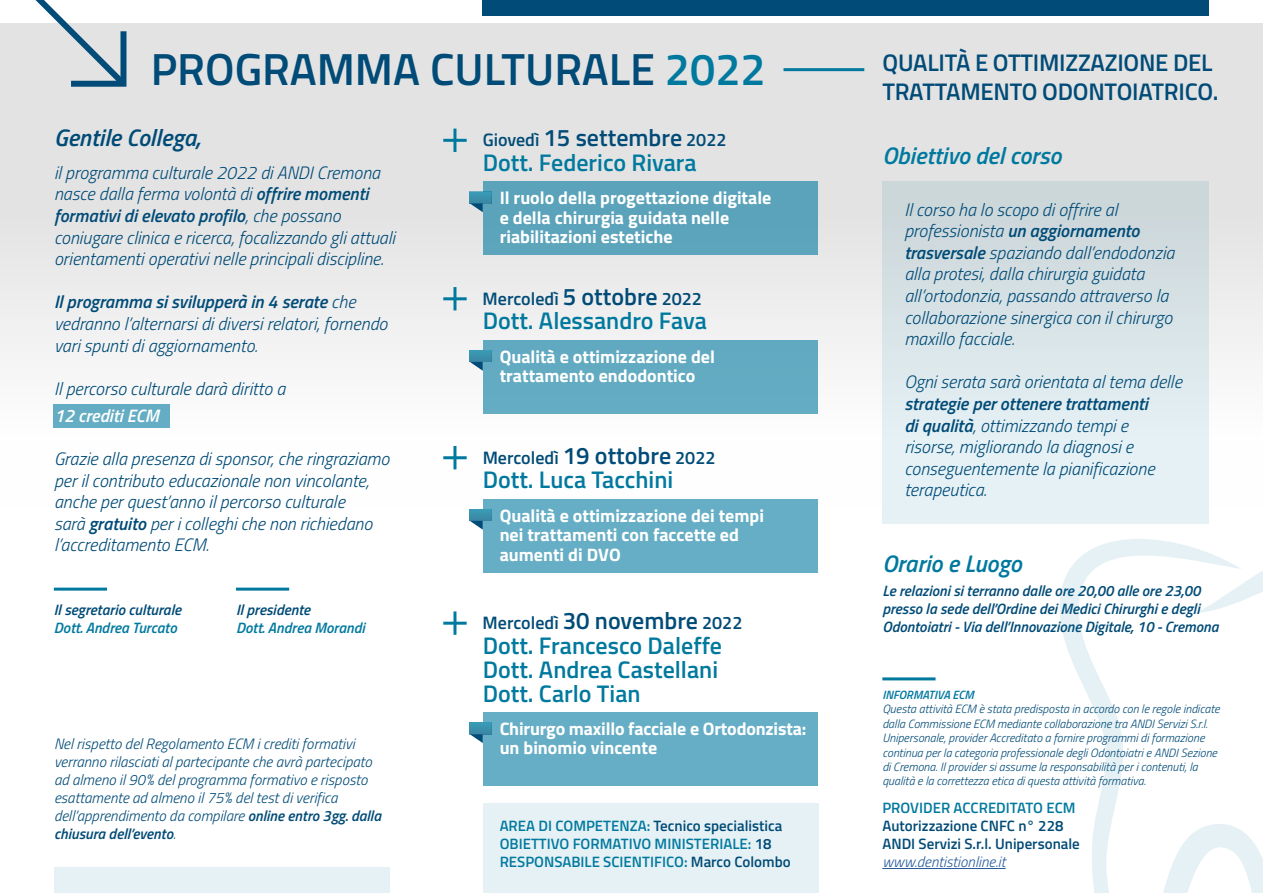
<style>
.page{position:relative;width:1263px;height:893px;background:#fff}
.page>*{position:absolute;margin:0;border:0;box-sizing:border-box;transform-origin:0 0}
.t1{font:600 45px "Titillium Web";color:#004b77}
.t2{font:600 24px/24px "Titillium Web";color:#00799f}
.t3{font:600 24px/28.8px "Titillium Web";letter-spacing:-.01em;color:#004b77}
.t4{font:italic 600 24px "Titillium Web";color:#00799f}
.t5{font:italic 600 24px "Titillium Web";color:#004b77}
.t6{font:italic 300 18px/21.6px "Titillium Web";color:#004b77}
.t7{font:700 18px/19.5px "Titillium Web";color:#fff}
.t8{font:600 18px "Titillium Web";color:#004b77}
.t9{font:italic 600 18px "Titillium Web";color:#fff}
.t10{font:italic 300 15px/18px "Titillium Web";color:#004b77}
.t11{font:italic 600 15px/18px "Titillium Web";color:#004b77}
.t12{font:600 15px/18px "Titillium Web";color:#00799f}
.t13{font:600 15px/18px "Titillium Web";color:#004b77}
.t14{font:italic 600 15px "Titillium Web";color:#00799f}
.t15{font:italic 300 15px "Titillium Web";color:#275b9b}
.t16{font:italic 300 12px/14.4px "Titillium Web";color:#004b77}
.t17{font:italic 600 12px "Titillium Web";color:#00799f}
.s1{color:#00799f}
.s2{font-weight:600}
.s3{font-size:24px}
.s4{color:#004b77}
</style>
<div class="page">
<div style="left:0;top:23px;width:1263px;height:485px;background:linear-gradient(to bottom,#dcdcdc,#fefefe)"></div>
<div style="left:882px;top:181px;width:327px;height:343px;background:linear-gradient(to bottom,#cbd6d9,#eaf6fa)"></div>
<div style="left:483px;top:0;width:726px;height:15px;background:#004b77"></div>
<hr style="left:783px;top:68px;width:81px;height:3px;background:#00799f">
<hr style="left:443px;top:139px;width:24px;height:3px;background:#00799f">
<hr style="left:453px;top:129px;width:3px;height:23px;background:#00799f">
<hr style="left:443px;top:297px;width:24px;height:3px;background:#00799f">
<hr style="left:453px;top:287px;width:3px;height:23px;background:#00799f">
<hr style="left:443px;top:456px;width:24px;height:3px;background:#00799f">
<hr style="left:453px;top:446px;width:3px;height:23px;background:#00799f">
<hr style="left:443px;top:622px;width:24px;height:3px;background:#00799f">
<hr style="left:453px;top:611px;width:3px;height:24px;background:#00799f">
<div style="left:483px;top:181px;width:334px;height:74px;background:#5ba3ba"></div>
<div style="left:483px;top:340px;width:334px;height:73px;background:#62abc1"></div>
<div style="left:483px;top:499px;width:334px;height:73px;background:#66aec5"></div>
<div style="left:483px;top:712px;width:334px;height:74px;background:#66aec5"></div>
<svg style="left:470px;top:203px;width:13px;height:9px"></svg>
<svg style="left:470px;top:362px;width:13px;height:9px"></svg>
<svg style="left:470px;top:521px;width:13px;height:9px"></svg>
<svg style="left:470px;top:734px;width:13px;height:9px"></svg>
<div style="left:470px;top:192px;width:21px;height:11px;background:#3a91ac"></div>
<div style="left:470px;top:350px;width:21px;height:12px;background:#3a91ac"></div>
<div style="left:470px;top:509px;width:21px;height:12px;background:#3a91ac"></div>
<div style="left:470px;top:723px;width:21px;height:11px;background:#3a90ac"></div>
<hr style="left:54px;top:588px;width:53px;height:3px;background:#00799f">
<hr style="left:236px;top:588px;width:53px;height:3px;background:#00799f">
<hr style="left:882px;top:677px;width:53px;height:3px;background:#00799f">
<svg style="left:1059px;top:539px;width:204px;height:354px"></svg>
<svg style="left:1193px;top:553px;width:70px;height:117px"></svg>
<div style="left:54px;top:404px;width:116px;height:23px;background:#64adc3"></div>
<svg style="left:21px;top:0;width:109px;height:90px"></svg>
<div style="left:483px;top:803px;width:336px;height:90px;background:#e6f1f5"></div>
<hr style="left:882px;top:868px;width:124px;height:1px;background:#275b9b">
<div style="left:54px;top:867px;width:336px;height:26px;background:#e6f1f5"></div>
<h1 class="t1" style="left:151px;top:36px;width:616px">PROGRAMMA CULTURALE <span class="s1">2022</span></h1>
<h2 class="t3" style="left:882px;top:47px;width:337px">QUALITÀ E OTTIMIZZAZIONE DEL<br>TRATTAMENTO ODONTOIATRICO.</h2>
<h2 class="t5" style="left:54px;top:120px;width:148px">Gentile Collega,</h2>
<p class="t6" style="left:54px;top:161px;width:343px">il programma culturale 2022 di ANDI Cremona nasce dalla ferma volontà di <span class="s2">offrire momenti formativi di elevato profilo</span>, che possano coniugare clinica e ricerca, focalizzando gli attuali orientamenti operativi nelle principali discipline.</p>
<p class="t6" style="left:54px;top:290px;width:335px"><span class="s2">Il programma si svilupperà in 4 serate</span> che vedranno l’alternarsi di diversi relatori, fornendo vari spunti di aggiornamento.</p>
<p class="t6" style="left:54px;top:377px;width:233px">Il percorso culturale darà diritto a</p>
<p class="t9" style="left:54px;top:402px;width:106px">12 crediti ECM</p>
<p class="t6" style="left:54px;top:447px;width:337px">Grazie alla presenza di sponsor, che ringraziamo per il contributo educazionale non vincolante, anche per quest’anno il percorso culturale<br>sarà <span class="s2">gratuito</span> per i colleghi che non richiedano l’accreditamento ECM.</p>
<p class="t11" style="left:54px;top:599px;width:129px">Il segretario culturale</p>
<p class="t14" style="left:54px;top:616px;width:124px">Dott. Andrea Turcato</p>
<p class="t11" style="left:236px;top:599px;width:76px">Il presidente</p>
<p class="t14" style="left:236px;top:616px;width:130px">Dott. Andrea Morandi</p>
<p class="t10" style="left:54px;top:734px;width:329px">Nel rispetto del Regolamento ECM i crediti formativi verranno rilasciati al partecipante che avrà partecipato ad almeno il 90% del programma formativo e risposto esattamente ad almeno il 75% del test di verifica dell’apprendimento da compilare <span class="s2">online entro 3gg. dalla chiusura dell’evento</span>.</p>
<p class="t8" style="left:483px;top:127px;width:245px">Giovedì <span class="s3">15 settembre</span> 2022</p>
<h2 class="t2" style="left:483px;top:149px;width:216px">Dott. Federico Rivara</h2>
<h2 class="t4" style="left:882px;top:138px;width:180px">Obiettivo del corso</h2>
<p class="t7" style="left:500px;top:187px;width:273px">Il ruolo della progettazione digitale e della chirurgia guidata nelle riabilitazioni estetiche</p>
<p class="t8" style="left:483px;top:285px;width:221px">Mercoledì <span class="s3">5 ottobre</span> 2022</p>
<h2 class="t2" style="left:483px;top:307px;width:226px">Dott. Alessandro Fava</h2>
<p class="t7" style="left:500px;top:346px;width:217px">Qualità e ottimizzazione del trattamento endodontico</p>
<p class="t8" style="left:483px;top:444px;width:234px">Mercoledì <span class="s3">19 ottobre</span> 2022</p>
<h2 class="t2" style="left:483px;top:466px;width:192px">Dott. Luca Tacchini</h2>
<p class="t7" style="left:500px;top:505px;width:266px">Qualità e ottimizzazione dei tempi nei trattamenti con faccette ed aumenti di DVO</p>
<p class="t8" style="left:483px;top:609px;width:261px">Mercoledì <span class="s3">30 novembre</span> 2022</p>
<h2 class="t2" style="left:483px;top:632px;width:241px">Dott. Francesco Daleffe<br>Dott. Andrea Castellani<br>Dott. Carlo Tian</h2>
<p class="t7" style="left:500px;top:718px;width:308px">Chirurgo maxillo facciale e Ortodonzista: un binomio vincente</p>
<p class="t12" style="left:500px;top:816px;width:293px">AREA DI COMPETENZA: <span class="s4">Tecnico specialistica<br></span>OBIETTIVO FORMATIVO MINISTERIALE: <span class="s4">18<br></span>RESPONSABILE SCIENTIFICO: <span class="s4">Marco Colombo</span></p>
<p class="t6" style="left:904px;top:198px;width:272px">Il corso ha lo scopo di offrire al professionista <span class="s2">un aggiornamento trasversale</span> spaziando dall’endodonzia alla protesi, dalla chirurgia guidata all’ortodonzia, passando attraverso la collaborazione sinergica con il chirurgo maxillo facciale.</p>
<p class="t6" style="left:904px;top:370px;width:279px">Ogni serata sarà orientata al tema delle</p>
<p class="t6" style="left:904px;top:392px;width:252px"><span class="s2">strategie per ottenere trattamenti di qualità</span>, ottimizzando tempi e risorse, migliorando la diagnosi e conseguentemente la pianificazione terapeutica.</p>
<h2 class="t4" style="left:882px;top:545px;width:141px">Orario e Luogo</h2>
<p class="t11" style="left:882px;top:581px;width:338px">Le relazioni si terranno dalle ore 20,00 alle ore 23,00 presso la sede dell’Ordine dei Medici Chirurghi e degli<br>Odontoiatri - Via dell’Innovazione Digitale, 10 - Cremona</p>
<p class="t17" style="left:882px;top:686px;width:93px">INFORMATIVA ECM</p>
<p class="t16" style="left:882px;top:701px;width:339px">Questa attività ECM è stata predisposta in accordo con le regole indicate dalla Commissione ECM mediante collaborazione tra ANDI Servizi S.r.l.<br>Unipersonale, provider Accreditato a fornire programmi di formazione continua per la categoria professionale degli Odontoiatri e ANDI Sezione di Cremona. Il provider si assume la responsabilità per i contenuti, la qualità e la correttezza etica di questa attività formativa.</p>
<p class="t12" style="left:882px;top:798px;width:195px">PROVIDER ACCREDITATO ECM</p>
<p class="t13" style="left:882px;top:816px;width:199px">Autorizzazione CNFC n° 228<br>ANDI Servizi S.r.l. Unipersonale</p>
<p class="t15" style="left:882px;top:851px;width:125px">www.dentistionline.it</p>
</div>
